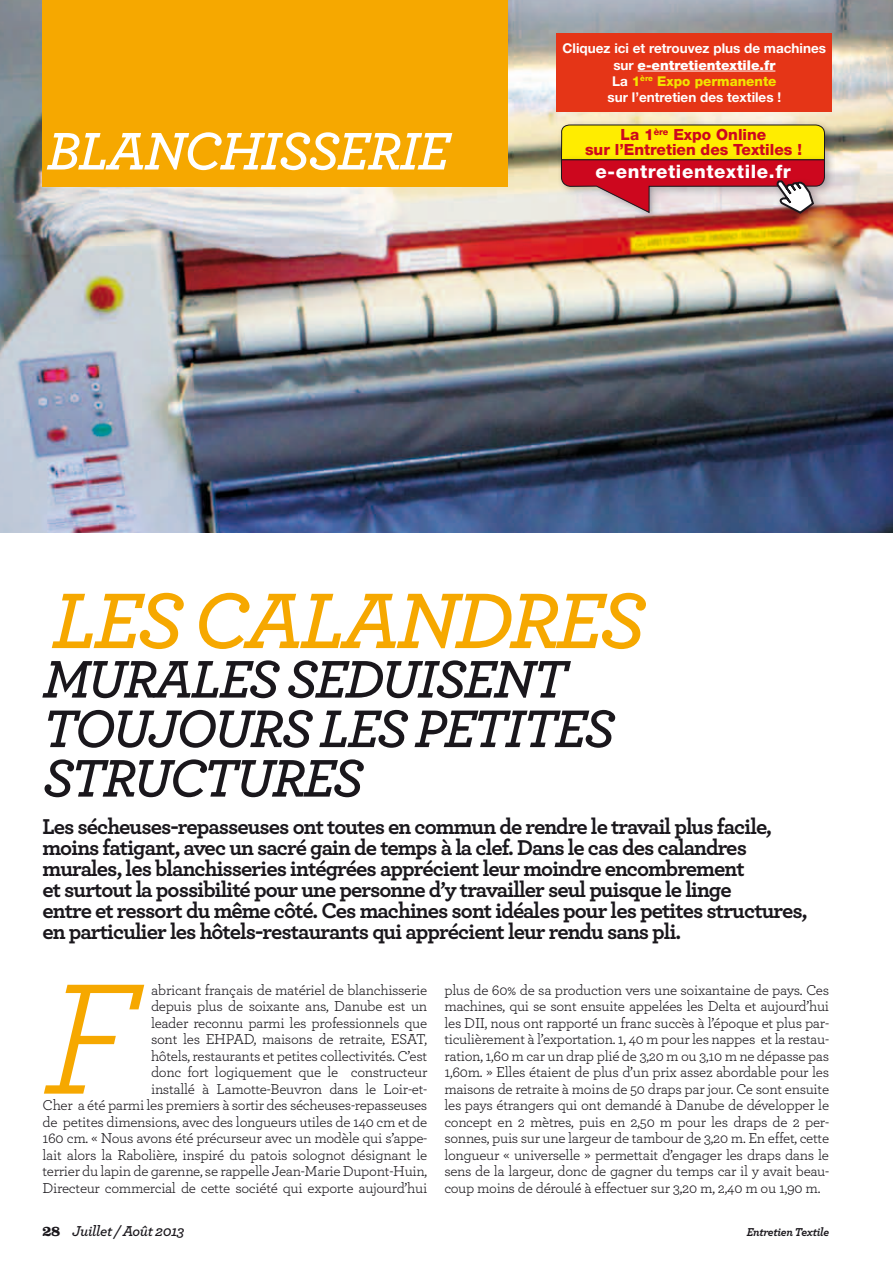
<style>
.page{position:relative;width:893px;height:1263px;background:#fff}
.page>*{position:absolute;margin:0;border:0;box-sizing:border-box;transform-origin:0 0}
.t1{font:italic 165.45px "Archer";color:#f6a800}
.t2{font:italic 600 82.5px "Archer";letter-spacing:-.04em;color:#f6a800}
.t3{font:italic 600 55.5px/49.5px "Archer";letter-spacing:-.04em;color:#1a171c}
.t4{font:italic 600 55.5px "Archer";color:#fff}
.t5{font:700 22.5px/21px "Archer";letter-spacing:-.04em;color:#1a171c}
.t6{font:800 18.6px "Helvetica Neue LT";letter-spacing:.035em;color:#fff}
.t7{font:800 15.45px/15.5px "Helvetica Neue LT";color:#cd071e;text-align:center}
.t8{font:15px/16.5px "Archer";letter-spacing:-.02em;color:#1a171c;text-align:right}
.t9{font:italic 600 15px "Archer";letter-spacing:-.025em;color:#1a171c}
.t10{font:700 13.5px/16.2px "Helvetica Neue LT";color:#fff;text-align:center}
.t11{font:italic 700 12px "Archer";letter-spacing:-.025em;color:#1a171c}
.s1{font-weight:900}
.s2{font-weight:800;color:#f3e400}
.s3{font-family:"Clarendon";font-weight:700;font-style:normal}
</style>
<div class="page">
<img style="left:0;top:0;width:893px;height:532px">
<div style="left:43px;top:0;width:465px;height:186px;background:#f6a800"></div>
<div style="left:559px;top:122px;width:276px;height:50px;background:#1a171c;opacity:.3"></div>
<svg style="left:560px;top:125px;width:275px;height:98px;background:#d68e46"></svg>
<div style="left:556px;top:33px;width:276px;height:79px;background:#e53517"></div>
<hr style="left:638px;top:71px;width:137px;height:1px;background:#fff">
<h3 class="t4" style="left:47px;top:109px;width:69px">BLANC</h3>
<h3 class="t4" style="left:220px;top:109px;width:69px">HISSERIE</h3>
<p class="t10" style="left:563px;top:40px;width:265px">Cliquez ici et retrouvez plus de machines sur <span class="s1">e-entretientextile.fr<br></span>La <span class="s2">1</span><sup>ère</sup> <span class="s2">Expo permanente<br></span>sur l’entretien des textiles !</p>
<p class="t7" style="left:585px;top:127px;width:218px">La 1<sup>ère</sup> Expo Online<br>sur l’Entretien des Textiles !</p>
<p class="t6" style="left:595px;top:160px;width:197px">e-entretientextile.fr</p>
<h2 class="t2" style="left:52px;top:558px;width:595px">LES CALANDRES</h2>
<h3 class="t3" style="left:43px;top:650px;width:574px">MURALES SEDUISENT<br>TOUJOURS LES PETITES<br>STRUCTURES</h3>
<p class="t5" style="left:43px;top:815px;width:767px">Les sécheuses-repasseuses ont toutes en commun de rendre le travail plus facile, moins fatigant, avec un sacré gain de temps à la clef. Dans le cas des calandres murales, les blanchisseries intégrées apprécient leur moindre encombrement<br>et surtout la possibilité pour une personne d’y travailler seul puisque le linge<br>entre et ressort du même côté. Ces machines sont idéales pour les petites structures, en particulier les hôtels-restaurants qui apprécient leur rendu sans pli.</p>
<p class="t8" style="left:43px;top:981px;width:386px">abricant français de matériel de blanchisserie<br>depuis plus de soixante ans, Danube est un<br>leader reconnu parmi les professionnels que<br>sont les EHPAD, maisons de retraite, ESAT,<br>hôtels, restaurants et petites collectivités. C’est<br>donc fort logiquement que le constructeur<br>installé à Lamotte-Beuvron dans le Loir-et-<br>Cher a été parmi les premiers à sortir des sécheuses-repasseuses de petites dimensions, avec des longueurs utiles de 140 cm et de 160 cm. « Nous avons été précurseur avec un modèle qui s’appe&shy;lait alors la Rabolière, inspiré du patois solognot désignant le terrier du lapin de garenne, se rappelle Jean-Marie Dupont-Huin, Directeur commercial de cette société qui exporte aujourd’hui</p>
<p class="t8" style="left:444px;top:981px;width:386px;text-align:justify">plus de 60% de sa production vers une soixantaine de pays. Ces machines, qui se sont ensuite appelées les Delta et aujourd’hui les DII, nous ont rapporté un franc succès à l’époque et plus par&shy;ticulièrement à l’exportation. 1, 40 m pour les nappes et la restau&shy;ration, 1,60 m car un drap plié de 3,20 m ou 3,10 m ne dépasse pas 1,60m. » Elles étaient de plus d’un prix assez abordable pour les maisons de retraite à moins de 50 draps par jour. Ce sont ensuite les pays étrangers qui ont demandé à Danube de développer le concept en 2 mètres, puis en 2,50 m pour les draps de 2 per&shy;sonnes, puis sur une largeur de tambour de 3,20 m. En effet, cette longueur « universelle » permettait d’engager les draps dans le sens de la largeur, donc de gagner du temps car il y avait beau&shy;coup moins de déroulé à effectuer sur 3,20 m, 2,40 m ou 1,90 m.</p>
<h1 class="t1" style="left:43px;top:921px;width:95px">F</h1>
<p class="t9" style="left:43px;top:1219px;width:143px"><span class="s3">28</span> JUILLET / AOÛT 2013</p>
<p class="t11" style="left:747px;top:1222px;width:84px">Entretien Textile</p>
</div>
